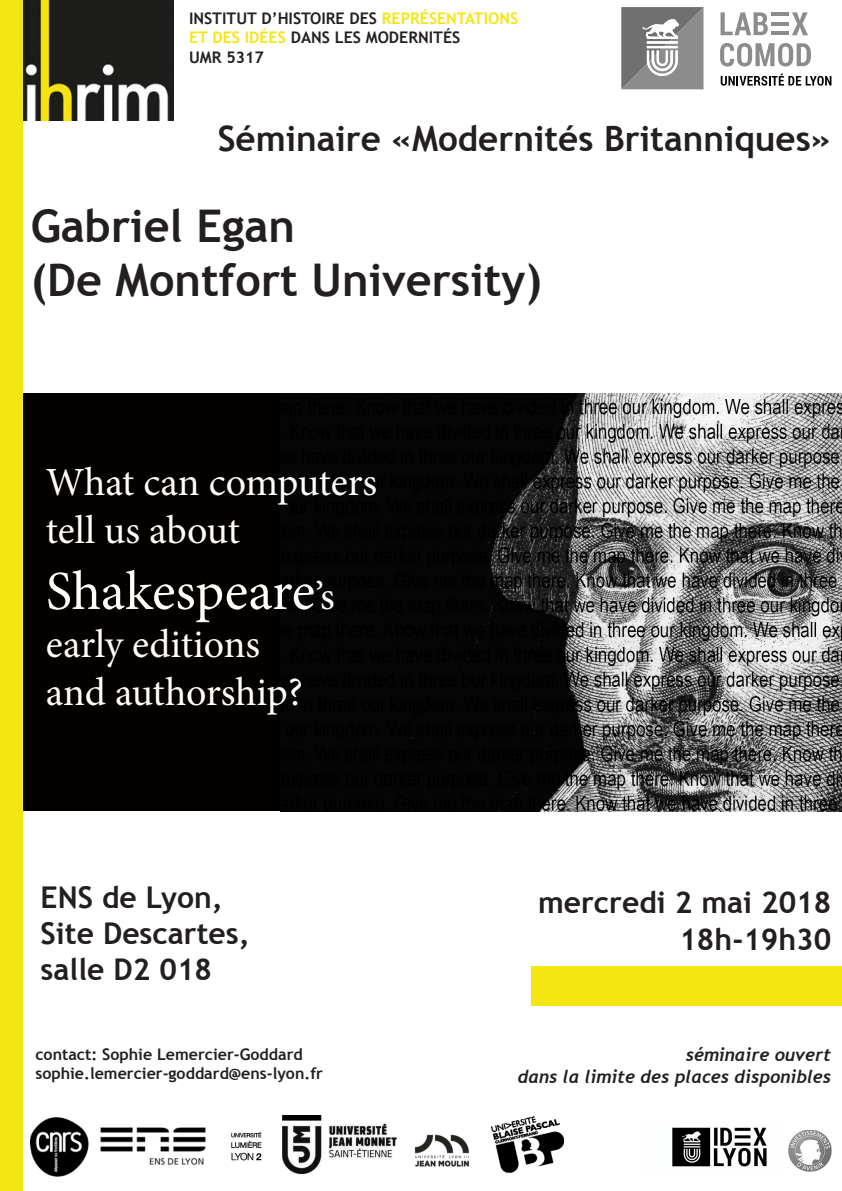
<style>
.page{position:relative;width:842px;height:1191px;background:#fff}
.page>*{position:absolute;margin:0;border:0;box-sizing:border-box;transform-origin:0 0}
.t1{font:55px "Minion Pro";letter-spacing:-.005em;color:#fffefc}
.t2{font:700 45px "Trebuchet MS";color:#231f20}
.t3{font:40px "Minion Pro";letter-spacing:-.005em;color:#fffefc}
.t4{font:700 35px "Trebuchet MS";color:#231f20}
.t5{font:700 30px "Trebuchet MS";color:#231f20}
.t6{font:italic 700 18px "Trebuchet";color:#231f20}
.t7{font:700 16px "Trebuchet MS";color:#231f20}
.s1{color:#f4e613}
.s2{font-size:40px}
</style>
<div class="page">
<div style="left:0;top:393px;width:842px;height:418px;background:#030000"></div>
<img style="left:23px;top:0;width:151px;height:120px">
<div style="left:0;top:0;width:23px;height:1191px;background:#f4e613"></div>
<img style="left:31px;top:1115px;width:532px;height:62px">
<svg style="left:720px;top:12px;width:48px;height:23px"></svg>
<svg style="left:792px;top:12px;width:16px;height:23px"></svg>
<svg style="left:720px;top:43px;width:91px;height:24px"></svg>
<svg style="left:721px;top:74px;width:110px;height:12px"></svg>
<hr style="left:772px;top:12px;width:17px;height:4px;background:#8c8c8c">
<hr style="left:772px;top:22px;width:17px;height:4px;background:#8c8c8c">
<hr style="left:772px;top:32px;width:17px;height:3px;background:#8c8c8c">
<svg style="left:621px;top:7px;width:82px;height:82px;background:#919191"></svg>
<img style="left:672px;top:1127px;width:95px;height:40px">
<div style="left:532px;top:966px;width:310px;height:40px;background:#f4e613"></div>
<img style="left:789px;top:1130px;width:42px;height:41px">
<img style="left:411px;top:393px;width:431px;height:418px">
<p class="t7" style="left:189px;top:8px;width:331px">INSTITUT D’HISTOIRE DES <span class="s1">REPRÉSENTATIONS</span></p>
<p class="t7" style="left:189px;top:28px;width:273px"><span class="s1">ET DES IDÉES</span> DANS LES MODERNITÉS</p>
<p class="t7" style="left:189px;top:47px;width:76px">UMR 5317</p>
<p class="t4" style="left:218px;top:116px;width:615px">Séminaire «Modernités Britanniques»</p>
<p class="t2" style="left:31px;top:198px;width:266px">Gabriel Egan</p>
<p class="t2" style="left:31px;top:252px;width:513px">(De Montfort University)</p>
<p class="t3" style="left:46px;top:455px;width:333px">What can computers</p>
<p class="t3" style="left:46px;top:503px;width:196px">tell us about</p>
<p class="t1" style="left:46px;top:554px;width:290px">Shakespeare<span class="s2">’s</span></p>
<p class="t3" style="left:46px;top:617px;width:216px">early editions</p>
<p class="t3" style="left:46px;top:665px;width:259px">and authorship?</p>
<p class="t5" style="left:41px;top:879px;width:184px">ENS de Lyon,</p>
<p class="t5" style="left:41px;top:915px;width:211px">Site Descartes,</p>
<p class="t5" style="left:41px;top:951px;width:173px">salle D2 018</p>
<p class="t7" style="left:35px;top:1044px;width:269px">contact: Sophie Lemercier-Goddard</p>
<p class="t7" style="left:35px;top:1063px;width:289px">sophie.lemercier-goddard@ens-lyon.fr</p>
<p class="t5" style="left:538px;top:884px;width:295px">mercredi 2 mai 2018</p>
<p class="t5" style="left:679px;top:920px;width:154px">18h-19h30</p>
<p class="t6" style="left:686px;top:1044px;width:147px">séminaire ouvert</p>
<p class="t6" style="left:518px;top:1065px;width:315px">dans la limite des places disponibles</p>
</div>
